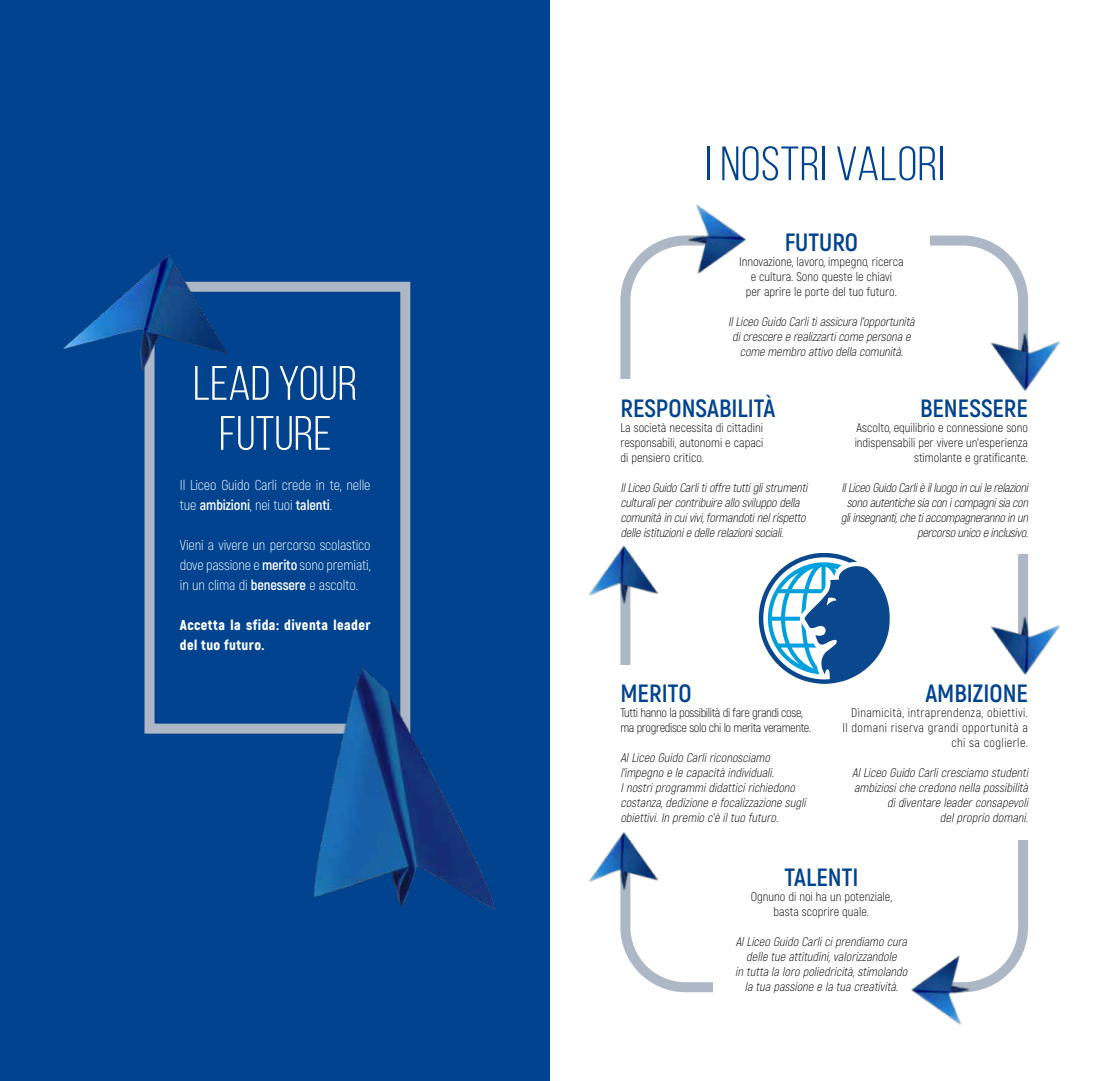
<style>
.page{position:relative;width:1099px;height:1081px;background:#fff}
.page>*{position:absolute;margin:0;border:0;box-sizing:border-box;transform-origin:0 0}
.t1{font:48.12px/50px "Bebas Neue";color:#fff;text-align:center;scale:1.06 1}
.t2{font:48.12px "Bebas Neue";letter-spacing:.01em;color:#01438f;scale:1.06 1}
.t3{font:700 25px "Akrobat";color:#01438f}
.t4{font:300 14.38px/20px "Akrobat";letter-spacing:-.01em;color:#fff}
.t5{font:900 14.38px/20.6px "Akrobat";letter-spacing:.03em;color:#fff}
.t6{font:italic 300 12.5px/15px "Akrobat";color:#000;text-align:right}
.t7{font:300 12.5px/15px "Akrobat";color:#000;text-align:center}
.t8{font:300 12.5px/15px "Akrobat";letter-spacing:.03em;color:#000;text-align:right}
.t9{font:300 12.5px/15px "Akrobat";letter-spacing:-.03em;color:#000}
.s1{font-weight:700}
</style>
<div class="page">
<div style="left:0;top:0;width:549px;height:1081px;background:#01438f"></div>
<div style="left:620px;top:235px;width:408px;height:757px;border:10px solid #adb7c5;border-radius:60px"></div>
<div style="left:594px;top:379px;width:467px;height:175px;background:#fff"></div>
<div style="left:594px;top:664px;width:467px;height:175px;background:#fff"></div>
<div style="left:713px;top:152px;width:216px;height:867px;background:#fff"></div>
<svg style="left:758px;top:553px;width:131px;height:131px"></svg>
<div style="left:144px;top:282px;width:266px;height:451px;border:10px solid #adb7c5"></div>
<img style="left:63px;top:254px;width:175px;height:125px">
<img style="left:293px;top:653px;width:203px;height:257px">
<img style="left:589px;top:545px;width:70px;height:66px">
<img style="left:990px;top:608px;width:70px;height:67px">
<img style="left:679px;top:204px;width:67px;height:70px">
<img style="left:911px;top:955px;width:65px;height:70px">
<img style="left:589px;top:832px;width:70px;height:65px">
<img style="left:990px;top:325px;width:70px;height:66px">
<h1 class="t1" style="left:193px;top:358px;width:156px">LEAD YOUR<br>FUTURE</h1>
<p class="t4" style="left:180px;top:475px;width:192px">Il Liceo Guido Carli crede in te, nelle tue <span class="s1">ambizioni</span>, nei tuoi <span class="s1">talenti</span>.</p>
<p class="t4" style="left:180px;top:535px;width:192px;text-align:justify">Vieni a vivere un percorso scolastico dove passione e <span class="s1">merito</span> sono premiati, in un clima di <span class="s1">benessere</span> e ascolto.</p>
<p class="t5" style="left:180px;top:614px;width:192px">Accetta la sfida: diventa leader del tuo futuro.</p>
<h1 class="t2" style="left:704px;top:138px;width:227px">I NOSTRI VALORI</h1>
<h2 class="t3" style="left:784px;top:227px;width:75px">FUTURO</h2>
<p class="t7" style="left:739px;top:254px;width:166px">Innovazione, lavoro, impegno, ricerca e cultura. Sono queste le chiavi<br>per aprire le porte del tuo futuro.</p>
<p class="t6" style="left:728px;top:314px;width:191px;text-align:center">IlLiceoGuidoCarlitiassicural’opportunità dicrescereerealizzarticomepersonae comemembroattivodellacomunità.</p>
<h2 class="t3" style="left:620px;top:392px;width:157px">RESPONSABILITÀ</h2>
<p class="t7" style="left:620px;top:420px;width:144px;text-align:justify">La società necessita di cittadini responsabili, autonomi e capaci di pensiero critico.</p>
<p class="t6" style="left:620px;top:480px;width:191px;text-align:left">IlLiceoGuidoCarlitioffretuttiglistrumenti culturalipercontribuireallosviluppodella comunitàincuivivi,formandotinelrispetto delleistituzioniedellerelazionisociali.</p>
<h2 class="t3" style="left:920px;top:392px;width:110px">BENESSERE</h2>
<p class="t7" style="left:854px;top:420px;width:175px;text-align:right">Ascolto, equilibrio e connessione sono indispensabili per vivere un’esperienza stimolante e gratificante.</p>
<p class="t6" style="left:840px;top:480px;width:192px">IlLiceoGuidoCarlièilluogoincuilerelazioni sonoautentichesiaconicompagnisiacon gliinsegnanti,chetiaccompagnerannoinun percorsounicoeinclusivo.</p>
<h2 class="t3" style="left:620px;top:678px;width:73px">MERITO</h2>
<p class="t9" style="left:620px;top:705px;width:192px">Tutti hanno la possibilità di fare grandi cose, ma progredisce solo chi lo merita veramente.</p>
<p class="t6" style="left:620px;top:750px;width:190px;text-align:left">AlLiceo Guido Carliriconosciamo l’impegno e le capacità individuali.<br>Inostriprogrammididatticirichiedono costanza,dedizione e focalizzazione sugli obiettivi.In premio c’è iltuo futuro.</p>
<h2 class="t3" style="left:925px;top:678px;width:104px">AMBIZIONE</h2>
<p class="t8" style="left:842px;top:705px;width:187px">Dinamicità, intraprendenza, obiettivi.<br>Il domani riserva grandi opportunità a chi sa coglierle.</p>
<p class="t6" style="left:852px;top:765px;width:180px">AlLiceo Guido Carlicresciamo studenti ambiziosiche credono nella possibilità didiventare leaderconsapevoli delproprio domani.</p>
<h2 class="t3" style="left:784px;top:862px;width:75px">TALENTI</h2>
<p class="t7" style="left:750px;top:889px;width:143px">Ognuno di noi ha un potenziale, basta scoprire quale.</p>
<p class="t6" style="left:735px;top:934px;width:176px;text-align:center">AlLiceo Guido Carliciprendiamo cura delle tue attitudini,valorizzandole<br>in tutta la loro poliedricità,stimolando la tua passione e la tua creatività.</p>
</div>
